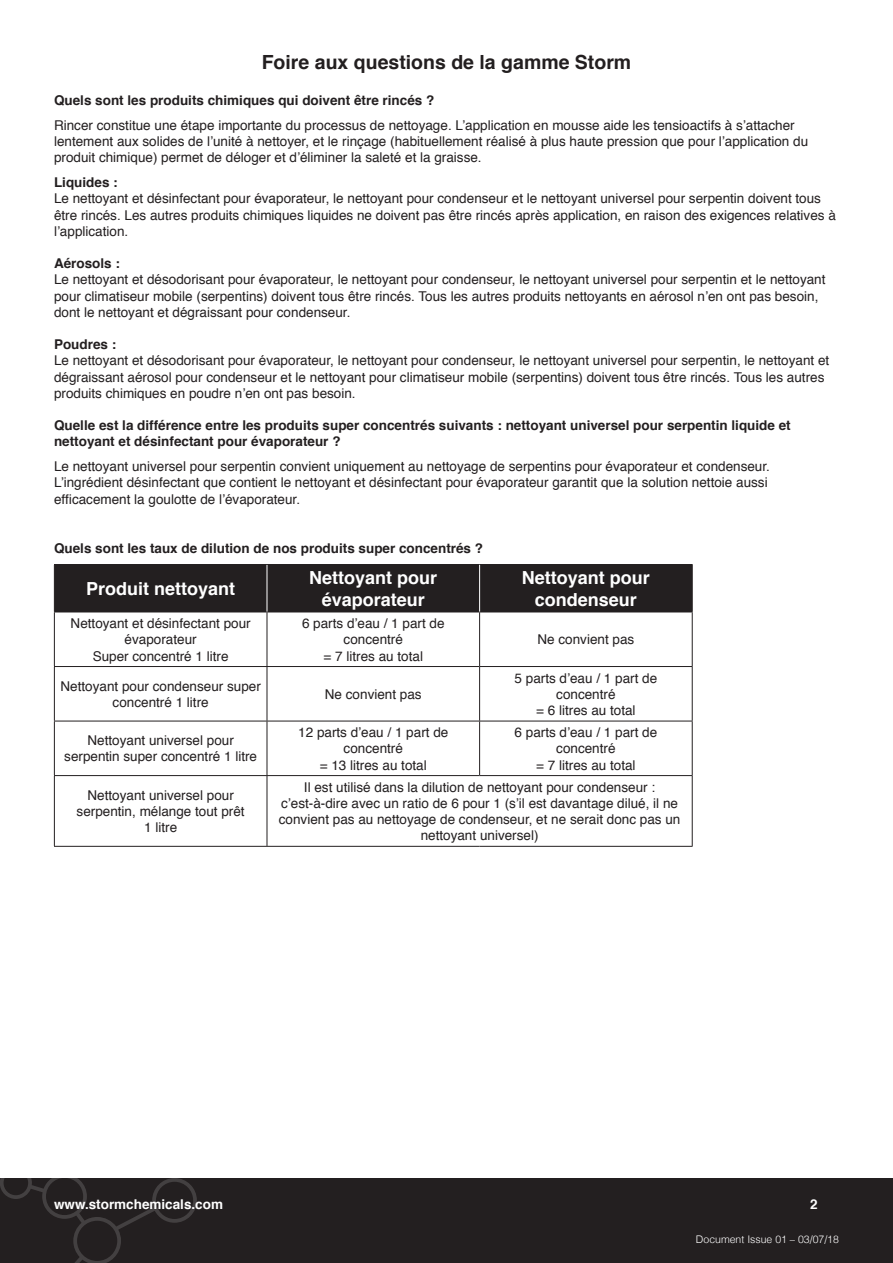
<style>
.page{position:relative;width:893px;height:1263px;background:#fff}
.page>*{position:absolute;margin:0;border:0;box-sizing:border-box;transform-origin:0 0}
.t1{font:700 19.5px "Helvetica";color:#231f20}
.t2{font:700 18px/21.6px "Helvetica";color:#fff;text-align:center}
.t3{font:13.5px/16.2px "Helvetica";color:#231f20;text-align:center}
.t4{font:700 13.5px/16.2px "Helvetica";color:#231f20}
.t5{font:700 13.5px "Helvetica";color:#fff}
.t6{font:300 10.5px "Helvetica";color:#fff}
.s1{font-weight:700}
</style>
<div class="page">
<div style="left:0;top:1178px;width:893px;height:85px;background:#231f20"></div>
<div style="left:55px;top:565px;width:637px;height:47px;background:#231f20"></div>
<hr style="left:54px;top:564px;width:213px;height:1px;background:#231f20">
<hr style="left:54px;top:565px;width:1px;height:47px;background:#231f20">
<hr style="left:267px;top:564px;width:213px;height:1px;background:#231f20">
<hr style="left:480px;top:564px;width:213px;height:1px;background:#231f20">
<hr style="left:692px;top:565px;width:1px;height:47px;background:#231f20">
<hr style="left:54px;top:612px;width:213px;height:1px;background:#231f20">
<hr style="left:54px;top:612px;width:1px;height:54px;background:#231f20">
<hr style="left:267px;top:612px;width:213px;height:1px;background:#231f20">
<hr style="left:267px;top:612px;width:1px;height:54px;background:#231f20">
<hr style="left:480px;top:612px;width:213px;height:1px;background:#231f20">
<hr style="left:479px;top:612px;width:1px;height:54px;background:#231f20">
<hr style="left:692px;top:612px;width:1px;height:54px;background:#231f20">
<hr style="left:54px;top:666px;width:213px;height:1px;background:#231f20">
<hr style="left:54px;top:667px;width:1px;height:54px;background:#231f20">
<hr style="left:267px;top:666px;width:213px;height:1px;background:#231f20">
<hr style="left:267px;top:667px;width:1px;height:54px;background:#231f20">
<hr style="left:480px;top:666px;width:213px;height:1px;background:#231f20">
<hr style="left:479px;top:667px;width:1px;height:54px;background:#231f20">
<hr style="left:692px;top:667px;width:1px;height:54px;background:#231f20">
<hr style="left:54px;top:721px;width:213px;height:1px;background:#231f20">
<hr style="left:54px;top:721px;width:1px;height:54px;background:#231f20">
<hr style="left:267px;top:721px;width:213px;height:1px;background:#231f20">
<hr style="left:267px;top:721px;width:1px;height:54px;background:#231f20">
<hr style="left:480px;top:721px;width:213px;height:1px;background:#231f20">
<hr style="left:479px;top:721px;width:1px;height:54px;background:#231f20">
<hr style="left:692px;top:721px;width:1px;height:54px;background:#231f20">
<hr style="left:54px;top:775px;width:213px;height:1px;background:#231f20">
<hr style="left:54px;top:776px;width:1px;height:70px;background:#231f20">
<hr style="left:267px;top:775px;width:213px;height:1px;background:#231f20">
<hr style="left:267px;top:776px;width:1px;height:70px;background:#231f20">
<hr style="left:480px;top:775px;width:213px;height:1px;background:#231f20">
<hr style="left:692px;top:776px;width:1px;height:70px;background:#231f20">
<hr style="left:54px;top:846px;width:213px;height:1px;background:#231f20">
<hr style="left:267px;top:846px;width:213px;height:1px;background:#231f20">
<hr style="left:480px;top:846px;width:213px;height:1px;background:#231f20">
<hr style="left:267px;top:565px;width:1px;height:47px;background:#fff">
<hr style="left:479px;top:565px;width:1px;height:47px;background:#fff">
<svg style="left:0;top:1178px;width:197px;height:85px"></svg>
<p class="t1" style="left:262px;top:45px;width:371px">Foire aux questions de la gamme Storm</p>
<p class="t4" style="left:54px;top:92px;width:382px">Quels sont les produits chimiques qui doivent être rincés ?</p>
<p class="t3" style="left:54px;top:118px;width:756px;text-align:left">Rincer constitue une étape importante du processus de nettoyage. L’application en mousse aide les tensioactifs à s’attacher lentement aux solides de l’unité à nettoyer, et le rinçage (habituellement réalisé à plus haute pression que pour l’application du produit chimique) permet de déloger et d’éliminer la saleté et la graisse.</p>
<p class="t3" style="left:54px;top:175px;width:783px;text-align:left"><span class="s1">Liquides :<br></span>Le nettoyant et désinfectant pour évaporateur, le nettoyant pour condenseur et le nettoyant universel pour serpentin doivent tous être rincés. Les autres produits chimiques liquides ne doivent pas être rincés après application, en raison des exigences relatives à l’application.</p>
<p class="t3" style="left:54px;top:256px;width:773px;text-align:left"><span class="s1">Aérosols :<br></span>Le nettoyant et désodorisant pour évaporateur, le nettoyant pour condenseur, le nettoyant universel pour serpentin et le nettoyant pour climatiseur mobile (serpentins) doivent tous être rincés. Tous les autres produits nettoyants en aérosol n’en ont pas besoin, dont le nettoyant et dégraissant pour condenseur.</p>
<p class="t3" style="left:54px;top:337px;width:777px;text-align:left"><span class="s1">Poudres :<br></span>Le nettoyant et désodorisant pour évaporateur, le nettoyant pour condenseur, le nettoyant universel pour serpentin, le nettoyant et dégraissant aérosol pour condenseur et le nettoyant pour climatiseur mobile (serpentins) doivent tous être rincés. Tous les autres produits chimiques en poudre n’en ont pas besoin.</p>
<p class="t4" style="left:54px;top:417px;width:738px">Quelle est la différence entre les produits super concentrés suivants : nettoyant universel pour serpentin liquide et nettoyant et désinfectant pour évaporateur ?</p>
<p class="t3" style="left:54px;top:459px;width:717px;text-align:left">Le nettoyant universel pour serpentin convient uniquement au nettoyage de serpentins pour évaporateur et condenseur.<br>L’ingrédient désinfectant que contient le nettoyant et désinfectant pour évaporateur garantit que la solution nettoie aussi efficacement la goulotte de l’évaporateur.</p>
<p class="t4" style="left:54px;top:539px;width:431px">Quels sont les taux de dilution de nos produits super concentrés ?</p>
<p class="t2" style="left:86px;top:577px;width:151px">Produit nettoyant</p>
<p class="t2" style="left:309px;top:566px;width:129px">Nettoyant pour évaporateur</p>
<p class="t2" style="left:522px;top:566px;width:129px">Nettoyant pour condenseur</p>
<p class="t3" style="left:71px;top:616px;width:182px">Nettoyant et désinfectant pour évaporateur</p>
<p class="t3" style="left:93px;top:648px;width:137px">Super concentré 1 litre</p>
<p class="t3" style="left:302px;top:616px;width:144px">6 parts d’eau / 1 part de concentré</p>
<p class="t3" style="left:324px;top:648px;width:101px">= 7 litres au total</p>
<p class="t3" style="left:537px;top:632px;width:98px">Ne convient pas</p>
<p class="t3" style="left:60px;top:678px;width:202px">Nettoyant pour condenseur super concentré 1 litre</p>
<p class="t3" style="left:325px;top:686px;width:98px">Ne convient pas</p>
<p class="t3" style="left:64px;top:733px;width:194px">Nettoyant universel pour serpentin super concentré 1 litre</p>
<p class="t3" style="left:298px;top:725px;width:152px">12 parts d’eau / 1 part de concentré</p>
<p class="t3" style="left:320px;top:757px;width:108px">= 13 litres au total</p>
<p class="t3" style="left:515px;top:670px;width:144px">5 parts d’eau / 1 part de concentré</p>
<p class="t3" style="left:536px;top:703px;width:101px">= 6 litres au total</p>
<p class="t3" style="left:515px;top:725px;width:144px">6 parts d’eau / 1 part de concentré</p>
<p class="t3" style="left:536px;top:757px;width:101px">= 7 litres au total</p>
<p class="t3" style="left:77px;top:787px;width:170px">Nettoyant universel pour serpentin, mélange tout prêt<br>1 litre</p>
<p class="t3" style="left:304px;top:779px;width:353px">Il est utilisé dans la dilution de nettoyant pour condenseur :</p>
<p class="t3" style="left:279px;top:795px;width:403px">c’est-à-dire avec un ratio de 6 pour 1 (s’il est davantage dilué, il ne convient pas au nettoyage de condenseur, et ne serait donc pas un nettoyant universel)</p>
<p class="t5" style="left:54px;top:1192px;width:171px">www.stormchemicals.com</p>
<p class="t5" style="left:810px;top:1192px;width:9px">2</p>
<p class="t6" style="left:696px;top:1230px;width:144px">Document Issue 01 – 03/07/18</p>
</div>
